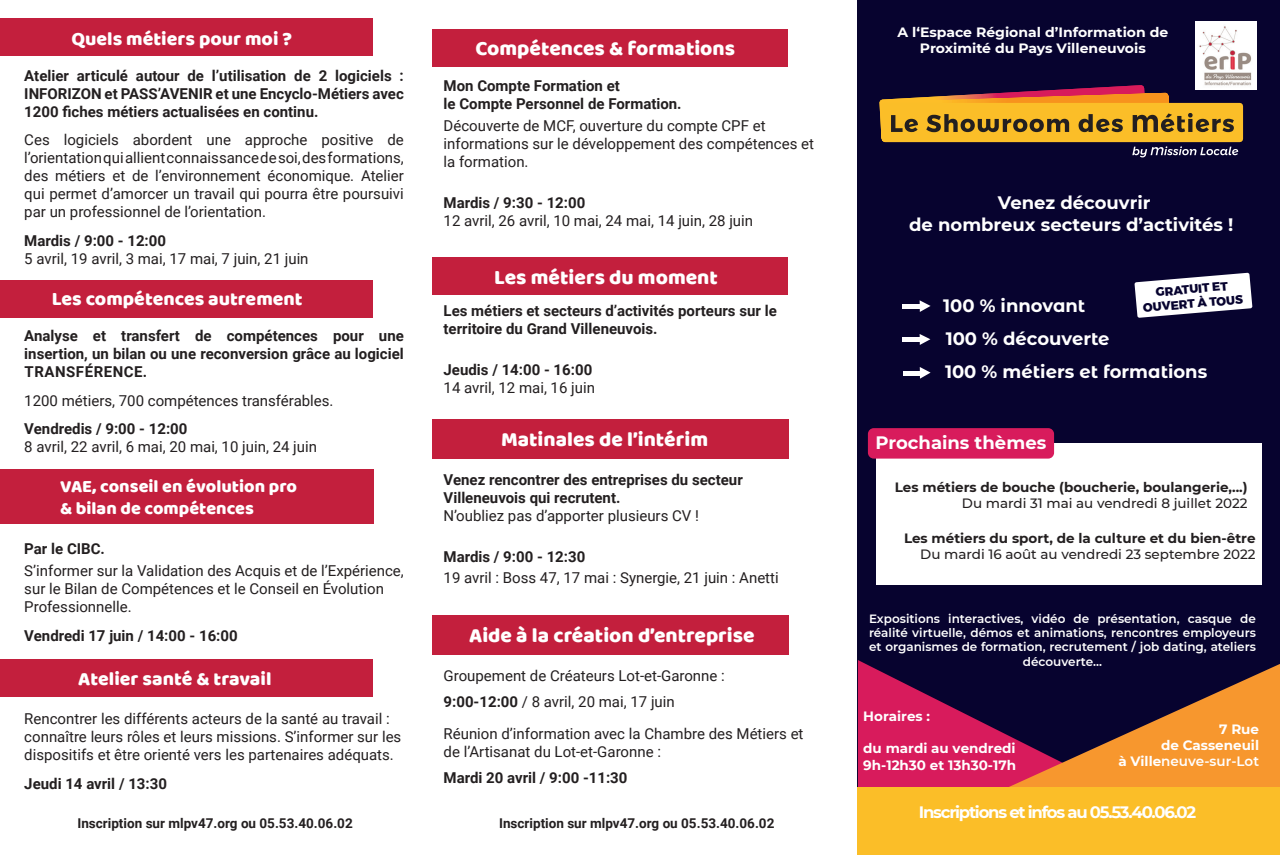
<style>
.page{position:relative;width:1280px;height:855px;background:#fff}
.page>*{position:absolute;margin:0;border:0;box-sizing:border-box;transform-origin:0 0}
.t1{font:21px "Baloo";color:#fff}
.t2{font:19.5px "Baloo";color:#fff}
.t3{font:700 18px "Montserrat";color:#fff}
.t4{font:700 18px "Montserrat Alternates";color:#fff}
.t5{font:18px "Baloo";color:#fff}
.t6{font:700 16.5px "Montserrat";letter-spacing:-.075em;color:#fff}
.t7{font:15px/18px "Roboto";color:#231f20}
.t8{font:700 15px/18px "Roboto";color:#231f20;text-align:justify}
.t9{font:700 13.5px "Montserrat";color:#231f20}
.t10{font:700 13.5px "Roboto";color:#231f20}
.t11{font:500 13.5px "Montserrat";color:#231f20}
.t12{font:700 13.5px "Montserrat";color:#fff}
.t13{font:700 13.5px "Montserrat";color:#fff;scale:1.04 1}
.t14{font:600 13.5px "Montserrat";color:#fff}
.t15{font:600 12px/14.4px "Montserrat";color:#fff;text-align:center}
.t16{font:800 12px "Montserrat";color:#07032f}
.s1{font-weight:700}
</style>
<div class="page">
<div style="left:858px;top:0;width:422px;height:855px;background:#07032f"></div>
<svg style="left:859px;top:664px;width:421px;height:123px"></svg>
<div style="left:858px;top:787px;width:422px;height:68px;background:#fbbe28"></div>
<hr style="left:902px;top:304px;width:19px;height:4px;background:#fff">
<svg style="left:920px;top:300px;width:11px;height:12px"></svg>
<div style="left:902px;top:337px;width:19px;height:5px;background:#fff"></div>
<svg style="left:920px;top:334px;width:10px;height:11px"></svg>
<hr style="left:903px;top:371px;width:19px;height:4px;background:#fff">
<svg style="left:920px;top:367px;width:11px;height:12px"></svg>
<svg style="left:879px;top:85px;width:359px;height:72px"></svg>
<svg style="left:1134px;top:273px;width:118px;height:45px"></svg>
<div style="left:1195px;top:21px;width:62px;height:69px;background:#fff"></div>
<img style="left:1199px;top:26px;width:53px;height:60px">
<div style="left:876px;top:444px;width:386px;height:141px;background:#fff"></div>
<div style="left:868px;top:428px;width:186px;height:30px;background:#d81b5c;border-radius:6px"></div>
<div style="left:1px;top:18px;width:372px;height:38px;background:#c31f3d"></div>
<div style="left:1px;top:280px;width:372px;height:37px;background:#c31f3d"></div>
<div style="left:1px;top:469px;width:373px;height:55px;background:#c31f3d"></div>
<div style="left:433px;top:29px;width:355px;height:38px;background:#c31f3d"></div>
<div style="left:433px;top:257px;width:355px;height:38px;background:#c31f3d"></div>
<div style="left:433px;top:419px;width:356px;height:39px;background:#c31f3d"></div>
<div style="left:433px;top:615px;width:356px;height:39px;background:#c31f3d"></div>
<div style="left:1px;top:659px;width:372px;height:38px;background:#c31f3d"></div>
<p class="t2" style="left:71px;top:26px;width:222px">Quels métiers pour moi ?</p>
<p class="t8" style="left:24px;top:66px;width:381px">Atelier articulé autour de l’utilisation de 2 logiciels :<br>INFORIZON et PASS’AVENIR et une Encyclo-Métiers avec 1200 fiches métiers actualisées en continu.</p>
<p class="t7" style="left:24px;top:130px;width:381px;text-align:justify">Ces logiciels abordent une approche positive de l’orientation qui allient connaissance de soi, des formations, des métiers et de l’environnement économique. Atelier qui permet d’amorcer un travail qui pourra être poursuivi par un professionnel de l’orientation.</p>
<p class="t8" style="left:24px;top:231px;width:143px">Mardis / 9:00 - 12:00</p>
<p class="t7" style="left:24px;top:249px;width:286px">5 avril, 19 avril, 3 mai, 17 mai, 7 juin, 21 juin</p>
<p class="t2" style="left:52px;top:287px;width:252px">Les compétences autrement</p>
<p class="t8" style="left:24px;top:326px;width:381px">Analyse et transfert de compétences pour une insertion, un bilan ou une reconversion grâce au logiciel TRANSFÉRENCE.</p>
<p class="t7" style="left:24px;top:391px;width:311px">1200 métiers, 700 compétences transférables.</p>
<p class="t8" style="left:24px;top:419px;width:165px">Vendredis / 9:00 - 12:00</p>
<p class="t7" style="left:24px;top:437px;width:294px">8 avril, 22 avril, 6 mai, 20 mai, 10 juin, 24 juin</p>
<p class="t5" style="left:60px;top:475px;width:238px">VAE, conseil en évolution pro</p>
<p class="t5" style="left:60px;top:497px;width:195px">&amp; bilan de compétences</p>
<p class="t8" style="left:24px;top:539px;width:82px">Par le CIBC.</p>
<p class="t7" style="left:24px;top:561px;width:381px">S’informer sur la Validation des Acquis et de l’Expérience, sur le Bilan de Compétences et le Conseil en Évolution<br>Professionnelle.</p>
<p class="t8" style="left:24px;top:626px;width:215px">Vendredi 17 juin / 14:00 - 16:00</p>
<p class="t2" style="left:78px;top:666px;width:195px">Atelier santé &amp; travail</p>
<p class="t7" style="left:24px;top:709px;width:378px">Rencontrer les différents acteurs de la santé au travail : connaître leurs rôles et leurs missions. S’informer sur les dispositifs et être orienté vers les partenaires adéquats.</p>
<p class="t8" style="left:24px;top:773px;width:144px">Jeudi 14 avril / 13:30</p>
<p class="t1" style="left:475px;top:35px;width:261px">Compétences &amp; formations</p>
<p class="t8" style="left:444px;top:76px;width:178px">Mon Compte Formation et</p>
<p class="t8" style="left:444px;top:94px;width:240px">le Compte Personnel de Formation.</p>
<p class="t7" style="left:444px;top:116px;width:372px">Découverte de MCF, ouverture du compte CPF et informations sur le développement des compétences et la formation.</p>
<p class="t8" style="left:444px;top:193px;width:143px">Mardis / 9:30 - 12:00</p>
<p class="t7" style="left:444px;top:211px;width:311px">12 avril, 26 avril, 10 mai, 24 mai, 14 juin, 28 juin</p>
<p class="t1" style="left:494px;top:265px;width:225px">Les métiers du moment</p>
<p class="t8" style="left:444px;top:301px;width:335px">Les métiers et secteurs d’activités porteurs sur le territoire du Grand Villeneuvois.</p>
<p class="t8" style="left:444px;top:360px;width:150px">Jeudis / 14:00 - 16:00</p>
<p class="t7" style="left:444px;top:378px;width:153px">14 avril, 12 mai, 16 juin</p>
<p class="t1" style="left:501px;top:427px;width:209px">Matinales de l’intérim</p>
<p class="t8" style="left:444px;top:470px;width:301px">Venez rencontrer des entreprises du secteur<br>Villeneuvois qui recrutent.</p>
<p class="t7" style="left:444px;top:506px;width:257px">N’oubliez pas d’apporter plusieurs CV !</p>
<p class="t8" style="left:444px;top:547px;width:143px">Mardis / 9:00 - 12:30</p>
<p class="t7" style="left:444px;top:568px;width:337px">19 avril : Boss 47, 17 mai : Synergie, 21 juin : Anetti</p>
<p class="t1" style="left:469px;top:623px;width:287px">Aide à la création d’entreprise</p>
<p class="t7" style="left:444px;top:666px;width:283px">Groupement de Créateurs Lot-et-Garonne :</p>
<p class="t7" style="left:444px;top:692px;width:233px"><span class="s1">9:00-12:00</span> / 8 avril, 20 mai, 17 juin</p>
<p class="t7" style="left:444px;top:724px;width:361px">Réunion d’information avec la Chambre des Métiers et de l’Artisanat du Lot-et-Garonne :</p>
<p class="t8" style="left:444px;top:767px;width:185px">Mardi 20 avril / 9:00 -11:30</p>
<p class="t10" style="left:77px;top:814px;width:277px">Inscription sur mlpv47.org ou 05.53.40.06.02</p>
<p class="t10" style="left:499px;top:814px;width:277px">Inscription sur mlpv47.org ou 05.53.40.06.02</p>
<p class="t13" style="left:897px;top:22px;width:262px">A l‘Espace Régional d’Information de</p>
<p class="t13" style="left:920px;top:38px;width:219px">Proximité du Pays Villeneuvois</p>
<p class="t3" style="left:998px;top:190px;width:154px">Venez découvrir</p>
<p class="t3" style="left:909px;top:211px;width:326px">de nombreux secteurs d’activités !</p>
<p class="t16" style="left:1155px;top:282px;width:74px;rotate:-5deg">GRATUIT ET</p>
<p class="t16" style="left:1142px;top:298px;width:102px;rotate:-5deg">OUVERT À TOUS</p>
<p class="t4" style="left:943px;top:293px;width:144px">100 % innovant</p>
<p class="t4" style="left:946px;top:325px;width:165px">100 % découverte</p>
<p class="t4" style="left:945px;top:359px;width:264px">100 % métiers et formations</p>
<p class="t3" style="left:876px;top:430px;width:172px">Prochains thèmes</p>
<p class="t9" style="left:895px;top:477px;width:354px">Les métiers de bouche (boucherie, boulangerie,...)</p>
<p class="t11" style="left:962px;top:494px;width:287px">Du mardi 31 mai au vendredi 8 juillet 2022</p>
<p class="t9" style="left:904px;top:528px;width:353px">Les métiers du sport, de la culture et du bien-être</p>
<p class="t11" style="left:920px;top:544px;width:337px">Du mardi 16 août au vendredi 23 septembre 2022</p>
<p class="t15" style="left:869px;top:610px;width:388px">Expositions interactives, vidéo de présentation, casque de réalité virtuelle, démos et animations, rencontres employeurs et organismes de formation, recrutement / job dating, ateliers découverte...</p>
<p class="t12" style="left:863px;top:706px;width:68px">Horaires :</p>
<p class="t12" style="left:863px;top:739px;width:154px">du mardi au vendredi</p>
<p class="t12" style="left:863px;top:755px;width:154px">9h-12h30 et 13h30-17h</p>
<p class="t6" style="left:919px;top:800px;width:279px">Inscriptions et infos au 05.53.40.06.02</p>
<p class="t12" style="left:1219px;top:719px;width:41px">7 Rue</p>
<p class="t12" style="left:1161px;top:735px;width:100px">de Casseneuil</p>
<p class="t14" style="left:1118px;top:751px;width:142px"><span class="s1">à Ville</span>neuve-sur-Lot</p>
</div>
